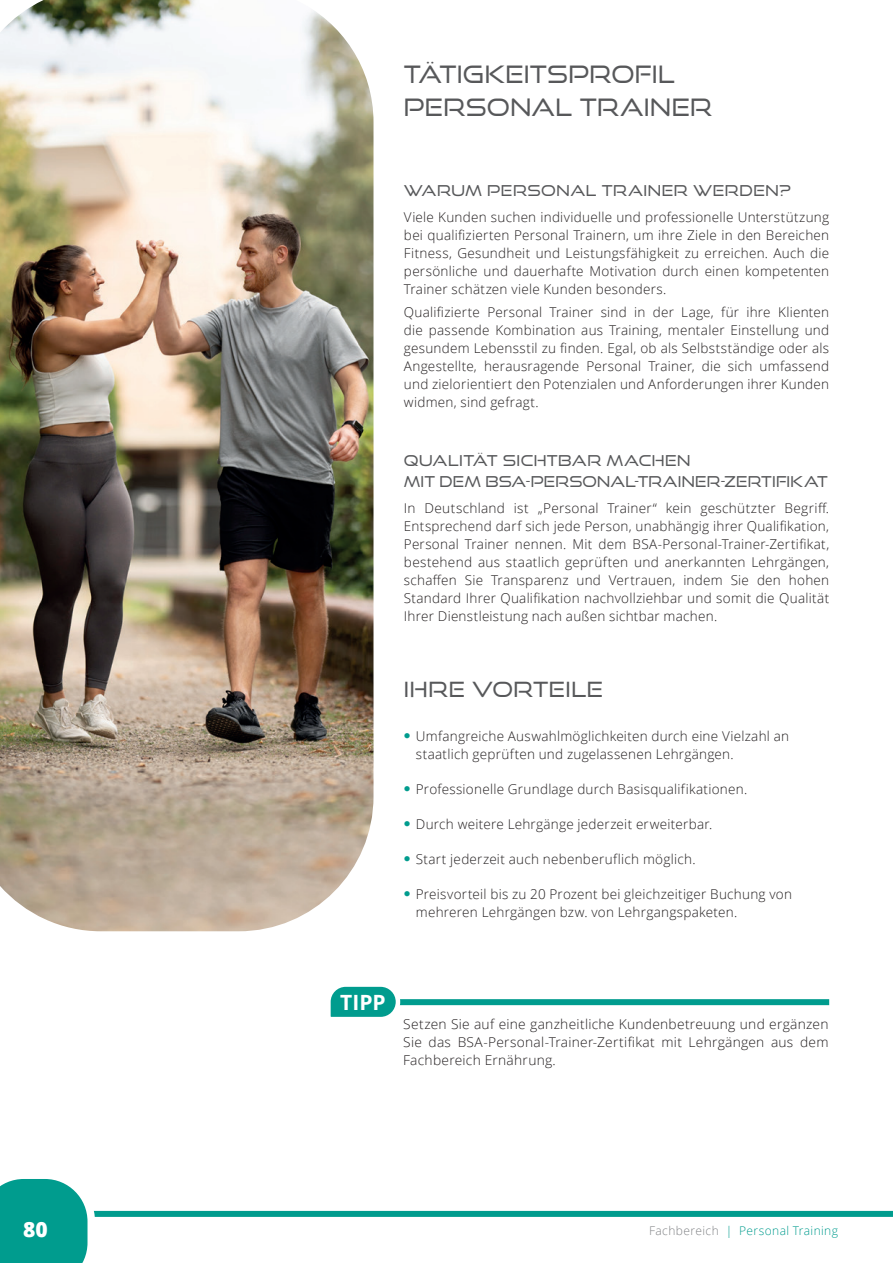
<style>
.page{position:relative;width:893px;height:1263px;background:#fff}
.page>*{position:absolute;margin:0;border:0;box-sizing:border-box;transform-origin:0 0}
.t1{font:24px/33px "Good Times Bk";letter-spacing:.01em;color:#57585a}
.t2{font:21px "Good Times Bk";letter-spacing:.025em;color:#57585a}
.t3{font:700 21px "Open Sans";color:#fff}
.t4{font:800 21px "Open Sans";color:#fff}
.t5{font:15px/21px "Good Times Bk";letter-spacing:.02em;color:#57585a}
.t6{font:300 13.5px/18px "Open Sans";letter-spacing:.02em;color:#231f20;text-align:justify}
.t7{font:300 12px "Open Sans";letter-spacing:.035em;color:#009c8e}
.s1{color:#808285}
</style>
<div class="page">
<div style="left:336px;top:999px;width:493px;height:6px;background:#009c8e"></div>
<svg style="left:330px;top:986px;width:72px;height:31px"></svg>
<div style="left:338px;top:993px;width:50px;height:17px;background:#009c8e"></div>
<img style="left:0;top:0;width:373px;height:931px">
<div style="left:0;top:1211px;width:893px;height:6px;background:#009c8e"></div>
<svg style="left:0;top:1179px;width:95px;height:84px"></svg>
<h1 class="t1" style="left:404px;top:57px;width:310px">TÄTIGKEITSPROFIL<br>PERSONAL TRAINER</h1>
<p class="t5" style="left:404px;top:180px;width:388px">WARUM PERSONAL TRAINER WERDEN?</p>
<p class="t6" style="left:404px;top:208px;width:427px">Viele Kunden suchen individuelle und professionelle Unterstützung bei qualifizierten Personal Trainern, um ihre Ziele in den Bereichen Fitness, Gesundheit und Leistungsfähigkeit zu erreichen. Auch die persönliche und dauerhafte Motivation durch einen kompetenten Trainer schätzen viele Kunden besonders.</p>
<p class="t6" style="left:404px;top:302px;width:427px">Qualifizierte Personal Trainer sind in der Lage, für ihre Klienten die passende Kombination aus Training, mentaler Einstellung und gesundem Lebensstil zu finden. Egal, ob als Selbstständige oder als Angestellte, herausragende Personal Trainer, die sich umfassend und zielorientiert den Potenzialen und Anforderungen ihrer Kunden widmen, sind gefragt.</p>
<p class="t5" style="left:404px;top:450px;width:425px">QUALITÄT SICHTBAR MACHEN<br>MIT DEM BSA-PERSONAL-TRAINER-ZERTIFIKAT</p>
<p class="t6" style="left:404px;top:499px;width:427px">In Deutschland ist „Personal Trainer“ kein geschützter Begriff.<br>Entsprechend darf sich jede Person, unabhängig ihrer Qualifikation, Personal Trainer nennen. Mit dem BSA-Personal-Trainer-Zertifikat, bestehend aus staatlich geprüften und anerkannten Lehrgängen, schaffen Sie Transparenz und Vertrauen, indem Sie den hohen Standard Ihrer Qualifikation nachvollziehbar und somit die Qualität Ihrer Dienstleistung nach außen sichtbar machen.</p>
<h2 class="t2" style="left:404px;top:677px;width:201px">IHRE VORTEILE</h2>
<p class="t6" style="left:416px;top:726px;width:375px">Umfangreiche Auswahlmöglichkeiten durch eine Vielzahl an staatlich geprüften und zugelassenen Lehrgängen.</p>
<p class="t6" style="left:416px;top:779px;width:333px">Professionelle Grundlage durch Basisqualifikationen.</p>
<p class="t6" style="left:416px;top:814px;width:298px">Durch weitere Lehrgänge jederzeit erweiterbar.</p>
<p class="t6" style="left:416px;top:849px;width:281px">Start jederzeit auch nebenberuflich möglich.</p>
<p class="t6" style="left:416px;top:884px;width:378px">Preisvorteil bis zu 20 Prozent bei gleichzeitiger Buchung von mehreren Lehrgängen bzw. von Lehrgangspaketen.</p>
<h2 class="t3" style="left:340px;top:987px;width:47px">TIPP</h2>
<p class="t6" style="left:403px;top:1014px;width:427px">Setzen Sie auf eine ganzheitliche Kundenbetreuung und ergänzen Sie das BSA-Personal-Trainer-Zertifikat mit Lehrgängen aus dem Fachbereich Ernährung.</p>
<h2 class="t4" style="left:23px;top:1213px;width:26px">80</h2>
<p class="t7" style="left:649px;top:1222px;width:190px"><span class="s1">Fachbereich</span> | Personal Training</p>
</div>
